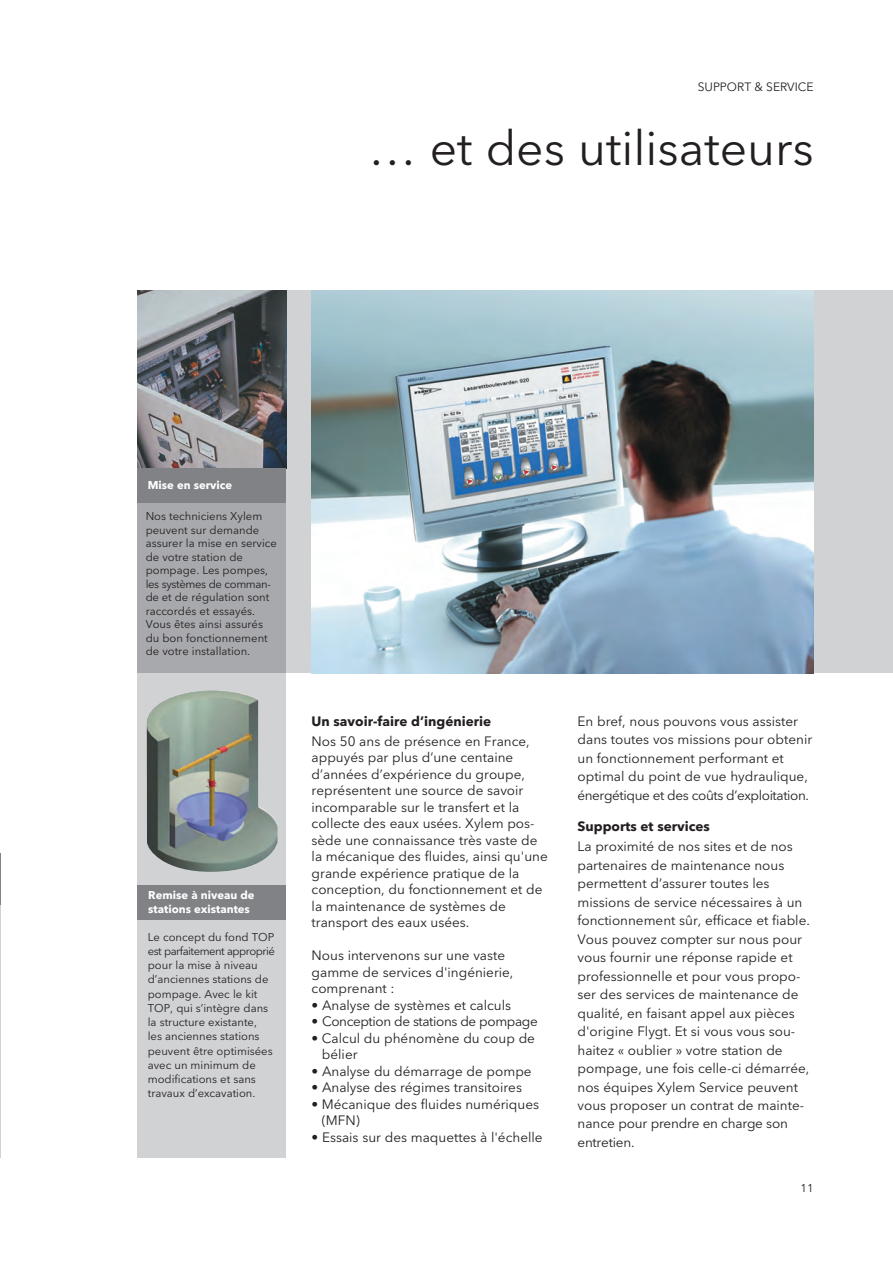
<style>
.page{position:relative;width:893px;height:1262px;background:#fff}
.page>*{position:absolute;margin:0;border:0;box-sizing:border-box;transform-origin:0 0}
.t1{font:48px "Avenir Next LT Pro";color:#231f20}
.t2{font:13.5px/18.5px "Avenir Next LT Pro";color:#231f20}
.t3{font:700 13.5px "Avenir Next LT Pro";color:#231f20}
.t4{font:13.5px "Avenir Next LT Pro";letter-spacing:-.03em;color:#231f20}
.t5{font:12px "Avenir Next LT Pro";color:#231f20}
.t6{font:11.25px/14.2px "Avenir Next LT Pro";color:#231f20}
.t7{font:700 11.25px/13.5px "Avenir Next LT Pro";color:#fff}
</style>
<div class="page">
<hr style="left:0;top:853px;width:1px;height:305px;background:#d1d2d4">
<hr style="left:0;top:853px;width:1px;height:51px;background:#808285">
<div style="left:137px;top:290px;width:755px;height:383px;background:#d1d2d4"></div>
<img style="left:311px;top:290px;width:502px;height:383px">
<div style="left:137px;top:290px;width:149px;height:868px;background:#d1d2d4"></div>
<img style="left:137px;top:290px;width:149px;height:179px">
<div style="left:137px;top:469px;width:149px;height:34px;background:#808285"></div>
<div style="left:137px;top:503px;width:149px;height:170px;background:#a8a9ad"></div>
<img style="left:147px;top:690px;width:130px;height:182px">
<div style="left:137px;top:885px;width:149px;height:34px;background:#808285"></div>
<p class="t5" style="left:697px;top:82px;width:117px">SUPPORT &amp; SERVICE</p>
<h1 class="t1" style="left:368px;top:131px;width:446px">… et des utilisateurs</h1>
<p class="t7" style="left:148px;top:479px;width:86px">Mise en service</p>
<p class="t6" style="left:146px;top:510px;width:133px;line-height:13.5px">Nos techniciens Xylem peuvent sur demande assurer la mise en service de votre station de pompage. Les pompes, les systèmes de comman&shy;de et de régulation sont raccordés et essayés.<br>Vous êtes ainsi assurés du bon fonctionnement de votre installation.</p>
<p class="t7" style="left:148px;top:889px;width:108px">Remise à niveau de stations existantes</p>
<p class="t6" style="left:148px;top:930px;width:129px">Le concept du fond TOP est parfaitement approprié pour la mise à niveau d’anciennes stations de pompage. Avec le kit<br>TOP, qui s’intègre dans la structure existante,<br>les anciennes stations peuvent être optimisées avec un minimum de modifications et sans travaux d’excavation.</p>
<p class="t3" style="left:311px;top:716px;width:181px">Un savoir-faire d’ingénierie</p>
<p class="t2" style="left:311px;top:734px;width:238px;line-height:16.5px">Nos 50 ans de présence en France, appuyés par plus d’une centaine d’années d’expérience du groupe, représentent une source de savoir incomparable sur le transfert et la collecte des eaux usées. Xylem pos&shy;sède une connaissance très vaste de la mécanique des fluides, ainsi qu'une grande expérience pratique de la conception, du fonctionnement et de la maintenance de systèmes de transport des eaux usées.</p>
<p class="t2" style="left:311px;top:948px;width:203px;line-height:16.5px">Nous intervenons sur une vaste gamme de services d'ingénierie, comprenant :</p>
<p class="t2" style="left:311px;top:997px;width:201px">• Analyse de systèmes et calculs</p>
<p class="t4" style="left:311px;top:1016px;width:228px">• Conception de stations de pompage</p>
<p class="t2" style="left:322px;top:1031px;width:214px;line-height:16.5px;text-indent:-10px">• Calcul du phénomène du coup de bélier</p>
<p class="t2" style="left:311px;top:1063px;width:221px">• Analyse du démarrage de pompe</p>
<p class="t2" style="left:311px;top:1079px;width:212px">• Analyse des régimes transitoires</p>
<p class="t2" style="left:322px;top:1097px;width:219px;line-height:16.5px;text-indent:-10px">• Mécanique des fluides numériques (MFN)</p>
<p class="t2" style="left:311px;top:1129px;width:232px">• Essais sur des maquettes à l'échelle</p>
<p class="t2" style="left:577px;top:713px;width:236px">En bref, nous pouvons vous assister dans toutes vos missions pour obtenir un fonctionnement performant et optimal du point de vue hydraulique, énergétique et des coûts d’exploitation.</p>
<p class="t3" style="left:577px;top:821px;width:134px">Supports et services</p>
<p class="t2" style="left:577px;top:839px;width:234px">La proximité de nos sites et de nos partenaires de maintenance nous permettent d’assurer toutes les missions de service nécessaires à un fonctionnement sûr, efficace et fiable.<br>Vous pouvez compter sur nous pour vous fournir une réponse rapide et professionnelle et pour vous propo&shy;ser des services de maintenance de qualité, en faisant appel aux pièces d'origine Flygt. Et si vous vous sou&shy;haitez « oublier » votre station de pompage, une fois celle-ci démarrée, nos équipes Xylem Service peuvent vous proposer un contrat de mainte&shy;nance pour prendre en charge son entretien.</p>
<p class="t6" style="left:800px;top:1182px;width:15px">11</p>
</div>
